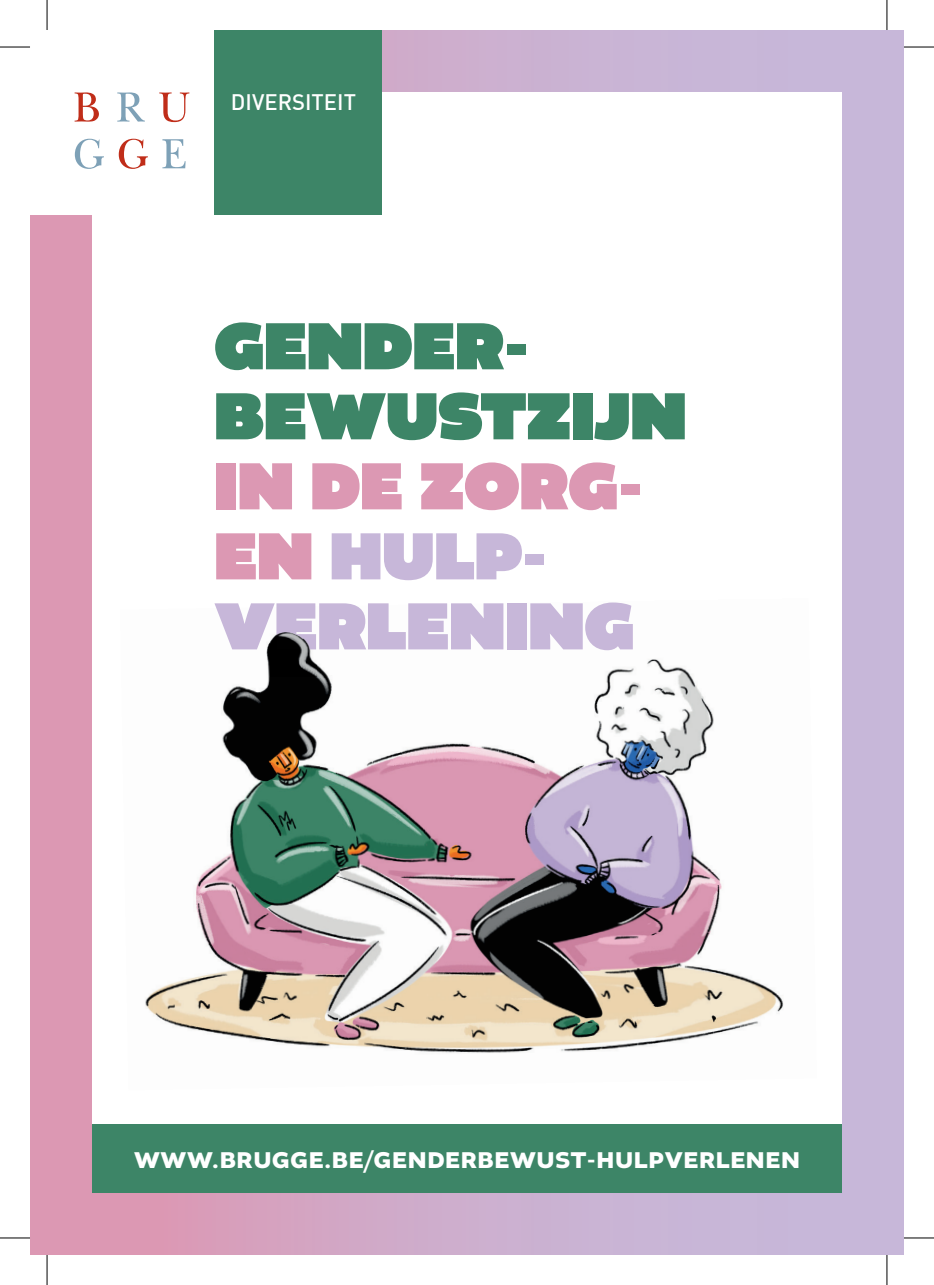
<style>
.page{position:relative;width:934px;height:1285px;background:#fff}
.page>*{position:absolute;margin:0;border:0;box-sizing:border-box;transform-origin:0 0}
.t1{font:900 70px/70px "Altivo";color:#c7b7d9}
.t2{font:900 70px/70px "Altivo";color:#3d8567}
.t3{font:700 24px "Altivo";letter-spacing:.03em;color:#fff}
.t4{font:500 22px "DIN Offc Pro";color:#fff}
.s1{color:#dc98b3}
</style>
<div class="page">
<div style="left:30px;top:30px;width:873px;height:1225px;background:linear-gradient(to right,#d897b0,#c1bde0)"></div>
<div style="left:92px;top:92px;width:749px;height:1100px;background:#fff"></div>
<img style="left:145px;top:659px;width:639px;height:394px">
<div style="left:92px;top:1124px;width:749px;height:68px;background:#3d8567"></div>
<img style="left:258px;top:631px;width:58px;height:45px">
<div style="left:30px;top:30px;width:184px;height:184px;background:#fff"></div>
<svg style="left:75px;top:92px;width:24px;height:30px"></svg>
<svg style="left:117px;top:92px;width:28px;height:30px"></svg>
<svg style="left:159px;top:92px;width:30px;height:30px"></svg>
<svg style="left:75px;top:139px;width:29px;height:30px"></svg>
<svg style="left:119px;top:139px;width:29px;height:30px"></svg>
<svg style="left:162px;top:139px;width:23px;height:29px"></svg>
<div style="left:214px;top:30px;width:167px;height:184px;background:#3d8567"></div>
<hr style="left:0;top:47px;width:30px;height:1px;background:#000">
<hr style="left:903px;top:47px;width:30px;height:1px;background:#000">
<hr style="left:0;top:1237px;width:30px;height:1px;background:#000">
<hr style="left:903px;top:1237px;width:30px;height:1px;background:#000">
<hr style="left:47px;top:0;width:1px;height:30px;background:#000">
<hr style="left:47px;top:1255px;width:1px;height:30px;background:#000">
<hr style="left:886px;top:0;width:1px;height:30px;background:#000">
<hr style="left:886px;top:1255px;width:1px;height:30px;background:#000">
<p class="t4" style="left:231px;top:84px;width:127px">DIVERSITEIT</p>
<h1 class="t2" style="left:214px;top:313px;width:473px">GENDER-<br>BEWUSTZIJN</h1>
<h1 class="t1" style="left:214px;top:453px;width:424px"><span class="s1">IN DE ZORG-<br>EN</span> HULP-<br>VERLENING</h1>
<p class="t3" style="left:134px;top:1144px;width:667px">WWW.BRUGGE.BE/GENDERBEWUST-HULPVERLENEN</p>
</div>
